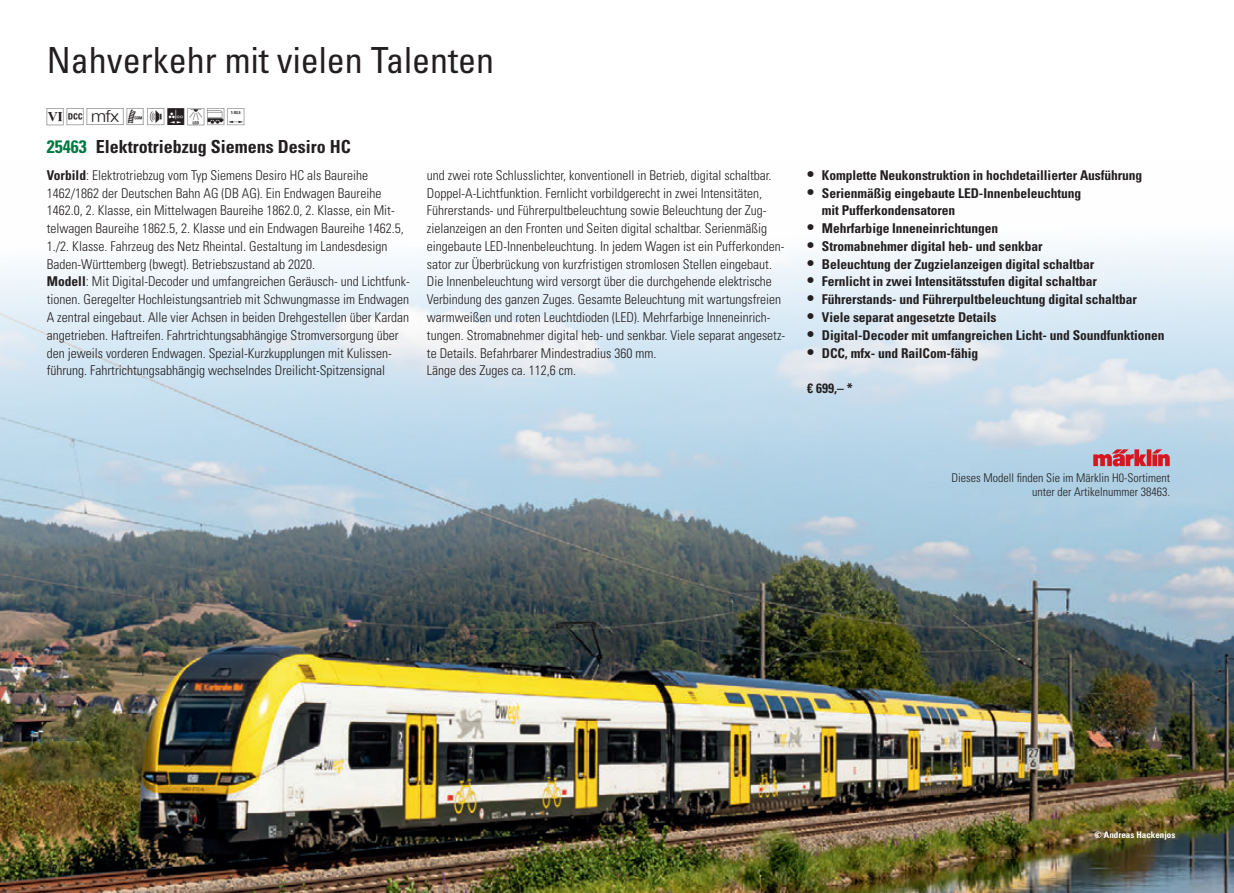
<style>
.page{position:relative;width:1234px;height:893px;background:#fff}
.page>*{position:absolute;margin:0;border:0;box-sizing:border-box;transform-origin:0 0}
.t1{font:condensed 36px "Univers LT Std";color:#231f20}
.t2{font:21px "Trix Piktos";color:#231f20}
.t3{font:700 condensed 18px "Univers LT Std";color:#231f20}
.t4{font:700 condensed 18px "Univers LT Std";color:#007742}
.t5{font:300 condensed 13.5px/17.9px "Univers LT Std";color:#231f20}
.t6{font:700 condensed 13.5px/17.9px "Univers LT Std";letter-spacing:-.005em;color:#231f20}
.t7{font:300 condensed 12px/14.4px "Univers LT Std";color:#231f20;text-align:right}
.t8{font:700 condensed 12px "Univers LT Std";color:#231f20}
.t9{font:700 condensed 9px "Univers LT Std";color:#fff}
.s1{font-weight:700}
.s2{font-size:16.5px}
</style>
<div class="page">
<img style="left:0;top:244px;width:1233px;height:649px">
<svg style="left:1092px;top:449px;width:77px;height:17px"></svg>
<h1 class="t1" style="left:47px;top:37px;width:449px">Nahverkehr mit vielen Talenten</h1>
<h2 class="t2" style="left:47px;top:106px;width:202px">_§`ß!P(4}</h2>
<h3 class="t4" style="left:47px;top:136px;width:41px">25463</h3>
<h3 class="t3" style="left:96px;top:136px;width:256px">Elektrotriebzug Siemens Desiro HC</h3>
<p class="t5" style="left:47px;top:166px;width:364px"><span class="s1">Vorbild</span>: Elektrotriebzug vom Typ Siemens Desiro HC als Baureihe 1462/1862 der Deutschen Bahn AG (DB AG). Ein Endwagen Baureihe 1462.0, 2. Klasse, ein Mittelwagen Baureihe 1862.0, 2. Klasse, ein Mit&shy;telwagen Baureihe 1862.5, 2. Klasse und ein Endwagen Baureihe 1462.5, 1./2. Klasse. Fahrzeug des Netz Rheintal. Gestaltung im Landesdesign Baden-Württemberg (bwegt). Betriebszustand ab 2020.<br><span class="s1">Modell</span>: Mit Digital-Decoder und umfangreichen Geräusch- und Lichtfunk&shy;tionen. Geregelter Hochleistungsantrieb mit Schwungmasse im Endwagen A zentral eingebaut. Alle vier Achsen in beiden Drehgestellen über Kardan angetrieben. Haftreifen. Fahrtrichtungsabhängige Stromversorgung über den jeweils vorderen Endwagen. Spezial-Kurzkupplungen mit Kulissen&shy;führung. Fahrtrichtungsabhängig wechselndes Dreilicht-Spitzensignal</p>
<p class="t5" style="left:427px;top:166px;width:360px">und zwei rote Schlusslichter, konventionell in Betrieb, digital schaltbar.<br>Doppel-A-Lichtfunktion. Fernlicht vorbildgerecht in zwei Intensitäten, Führerstands- und Führerpultbeleuchtung sowie Beleuchtung der Zug&shy;zielanzeigen an den Fronten und Seiten digital schaltbar. Serienmäßig eingebaute LED-Innenbeleuchtung. In jedem Wagen ist ein Pufferkonden&shy;sator zur Überbrückung von kurzfristigen stromlosen Stellen eingebaut.<br>Die Innenbeleuchtung wird versorgt über die durchgehende elektrische Verbindung des ganzen Zuges. Gesamte Beleuchtung mit wartungsfreien warmweißen und roten Leuchtdioden (LED). Mehrfarbige Inneneinrich&shy;tungen. Stromabnehmer digital heb- und senkbar. Viele separat angesetz&shy;te Details. Befahrbarer Mindestradius 360 mm.<br>Länge des Zuges ca. 112,6 cm.</p>
<p class="t6" style="left:806px;top:166px;width:337px"><span class="s2">•</span> Komplette Neukonstruktion in hochdetaillierter Ausführung</p>
<p class="t6" style="left:821px;top:184px;width:261px;text-indent:-15px"><span class="s2">•</span> Serienmäßig eingebaute LED-Innenbeleuchtung mit Pufferkondensatoren</p>
<p class="t6" style="left:806px;top:219px;width:193px"><span class="s2">•</span> Mehrfarbige Inneneinrichtungen</p>
<p class="t6" style="left:806px;top:237px;width:237px"><span class="s2">•</span> Stromabnehmer digital heb- und senkbar</p>
<p class="t6" style="left:806px;top:255px;width:289px"><span class="s2">•</span> Beleuchtung der Zugzielanzeigen digital schaltbar</p>
<p class="t6" style="left:806px;top:273px;width:291px"><span class="s2">•</span> Fernlicht in zwei Intensitätsstufen digital schaltbar</p>
<p class="t6" style="left:806px;top:290px;width:331px"><span class="s2">•</span> Führerstands- und Führerpultbeleuchtung digital schaltbar</p>
<p class="t6" style="left:806px;top:308px;width:191px"><span class="s2">•</span> Viele separat angesetzte Details</p>
<p class="t6" style="left:806px;top:326px;width:359px"><span class="s2">•</span> Digital-Decoder mit umfangreichen Licht- und Soundfunktionen</p>
<p class="t6" style="left:806px;top:344px;width:173px"><span class="s2">•</span> DCC, mfx- und RailCom-fähig</p>
<p class="t6" style="left:806px;top:379px;width:47px">€ 699,– *</p>
<p class="t7" style="left:951px;top:470px;width:220px">Dieses Modell finden Sie im Märklin H0-Sortiment unter der Artikelnummer 38463.</p>
<p class="t8" style="left:47px;top:862px;width:12px">42</p>
<p class="t9" style="left:1094px;top:829px;width:82px">© Andreas Hackenjos</p>
</div>
